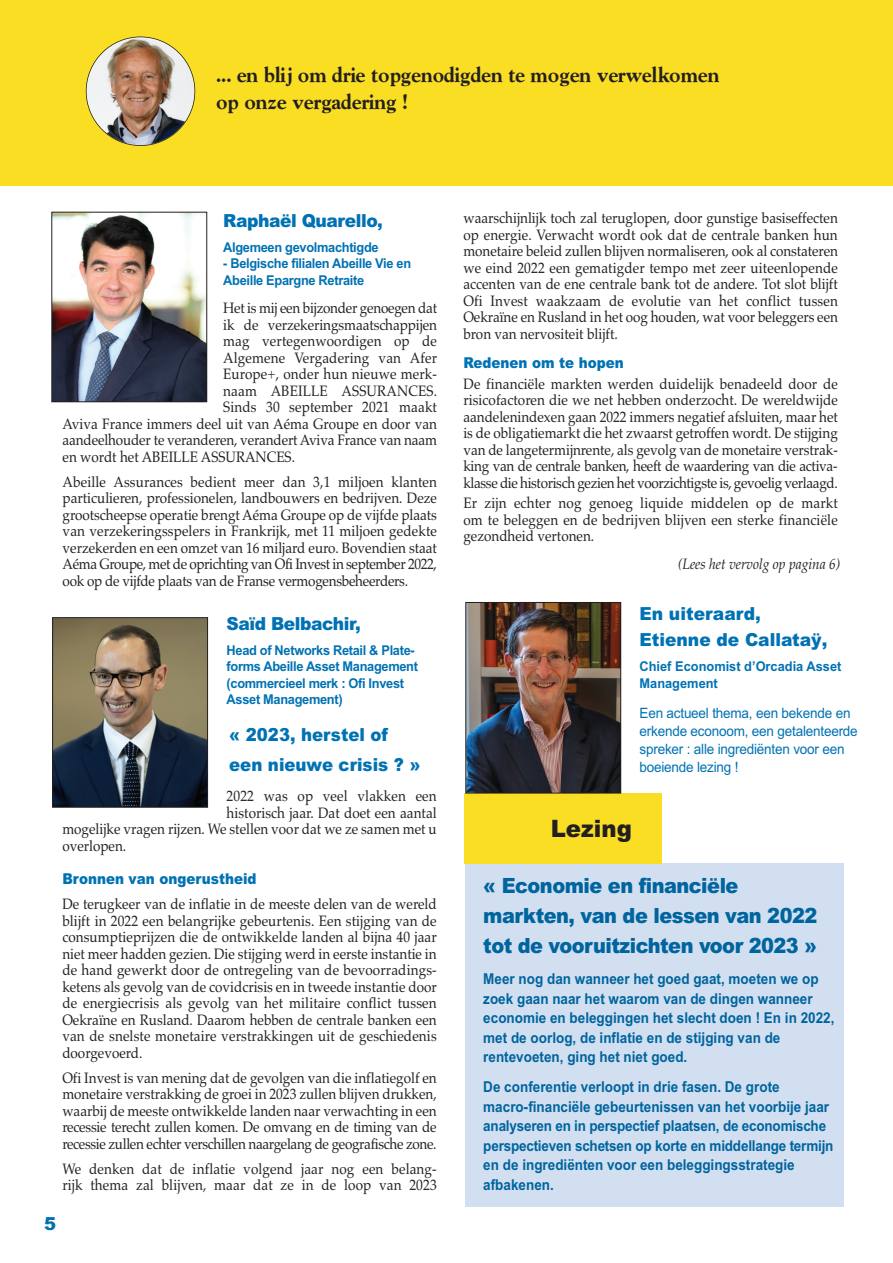
<style>
.page{position:relative;width:893px;height:1263px;background:#fff}
.page>*{position:absolute;margin:0;border:0;box-sizing:border-box;transform-origin:0 0}
.t1{font:900 24px "Arial";color:#231f20;scale:.95 1}
.t2{font:900 21px/30px "Arial";letter-spacing:-.025em;color:#00649e;scale:.92 1}
.t3{font:21px/27px "Goudy Black SSK";color:#231f20;scale:.95 1}
.t4{font:900 18px/30px "Arial";color:#0072b4;scale:.92 1}
.t5{font:900 18px "Arial";letter-spacing:-.025em;color:#0072b4;scale:.95 1}
.t6{font:900 18px/26.5px "Arial";color:#0072b4;scale:.95 1}
.t7{font:900 18px "Arial";color:#0072b4}
.t8{font:15px/16.5px "Palatino";color:#231f20;text-align:justify;scale:.9 1}
.t9{font:700 15px/19.5px "Arial";color:#00649e;scale:.9 1}
.t10{font:900 15px "Arial";color:#0072b4;scale:.9 1}
.t11{font:15px "Palatino";letter-spacing:-.02em;color:#231f20;scale:.9 1}
.t12{font:italic 15px "Palatino";color:#231f20;scale:.9 1}
.t13{font:14.25px/18px "Arial";letter-spacing:-.015em;color:#0072b4;scale:.95 1}
.t14{font:700 13.5px/16.5px "Arial";letter-spacing:-.025em;color:#0072b4;scale:.95 1}
.t15{font:700 13.5px/16.5px "Arial";color:#0072b4;scale:.95 1}
</style>
<div class="page">
<div style="left:0;top:0;width:893px;height:186px;background:#fade24"></div>
<div style="left:465px;top:863px;width:378px;height:344px;background:#d1dff0"></div>
<div style="left:465px;top:793px;width:197px;height:71px;background:#fade24"></div>
<img style="left:87px;top:37px;width:107px;height:108px;border-radius:50%">
<div style="left:86px;top:37px;width:109px;height:109px;border:2px solid #231f20;border-radius:50%"></div>
<img style="left:467px;top:604px;width:152px;height:187px">
<div style="left:465px;top:602px;width:156px;height:191px;border:1px solid #231f20"></div>
<img style="left:54px;top:619px;width:152px;height:187px">
<div style="left:52px;top:617px;width:156px;height:191px;border:1px solid #231f20"></div>
<img style="left:53px;top:214px;width:152px;height:186px">
<div style="left:51px;top:212px;width:156px;height:190px;border:1px solid #231f20"></div>
<h2 class="t3" style="left:216px;top:62px;width:531px">... en blij om drie topgenodigden te mogen verwelkomen op onze vergadering !</h2>
<p class="t5" style="left:223px;top:214px;width:170px">Raphaël Quarello,</p>
<p class="t14" style="left:223px;top:239px;width:165px">Algemeen gevolmachtigde</p>
<p class="t14" style="left:223px;top:255px;width:199px">- Belgische filialen Abeille Vie en<br>Abeille Epargne Retraite</p>
<p class="t11" style="left:223px;top:302px;width:239px">Het is mij een bijzonder genoegen dat</p>
<p class="t8" style="left:223px;top:318px;width:239px">ik de verzekeringsmaatschappijen</p>
<p class="t8" style="left:223px;top:335px;width:239px">mag vertegenwoordigen op de</p>
<p class="t8" style="left:223px;top:351px;width:239px">Algemene Vergadering van Afer</p>
<p class="t8" style="left:223px;top:368px;width:239px">Europe+, onder hun nieuwe merk-</p>
<p class="t8" style="left:223px;top:384px;width:239px">naam ABEILLE ASSURANCES.</p>
<p class="t8" style="left:223px;top:401px;width:239px">Sinds 30 september 2021 maakt</p>
<p class="t8" style="left:63px;top:417px;width:417px">Aviva France immers deel uit van Aéma Groupe en door van</p>
<p class="t8" style="left:63px;top:434px;width:417px">aandeelhouder te veranderen, verandert Aviva France van naam</p>
<p class="t8" style="left:63px;top:450px;width:260px">en wordt het ABEILLE ASSURANCES.</p>
<p class="t8" style="left:63px;top:475px;width:417px">Abeille Assurances bedient meer dan 3,1 miljoen klanten particulieren, professionelen, landbouwers en bedrijven. Deze grootscheepse operatie brengt Aéma Groupe op de vijfde plaats van verzekeringsspelers in Frankrijk, met 11 miljoen gedekte verzekerden en een omzet van 16 miljard euro. Bovendien staat Aéma Groupe, met de oprichting van Ofi Invest in september 2022, ook op de vijfde plaats van de Franse vermogensbeheerders.</p>
<p class="t5" style="left:227px;top:617px;width:143px">Saïd Belbachir,</p>
<p class="t14" style="left:227px;top:642px;width:203px">Head of Networks Retail &amp; Plate&shy;forms Abeille Asset Management (commercieel merk : Ofi Invest<br>Asset Management)</p>
<p class="t4" style="left:229px;top:721px;width:209px">« 2023, herstel of een nieuwe crisis ? »</p>
<p class="t8" style="left:227px;top:790px;width:235px">2022 was op veel vlakken een</p>
<p class="t8" style="left:227px;top:806px;width:235px">historisch jaar. Dat doet een aantal</p>
<p class="t8" style="left:62px;top:823px;width:417px">mogelijke vragen rijzen. We stellen voor dat we ze samen met u</p>
<p class="t8" style="left:62px;top:839px;width:73px">overlopen.</p>
<p class="t10" style="left:62px;top:874px;width:217px">Bronnen van ongerustheid</p>
<p class="t8" style="left:62px;top:898px;width:418px">De terugkeer van de inflatie in de meeste delen van de wereld blijft in 2022 een belangrijke gebeurtenis. Een stijging van de consumptieprijzen die de ontwikkelde landen al bijna 40 jaar niet meer hadden gezien. Die stijging werd in eerste instantie in de hand gewerkt door de ontregeling van de bevoorradings&shy;ketens als gevolg van de covidcrisis en in tweede instantie door de energiecrisis als gevolg van het militaire conflict tussen Oekraïne en Rusland. Daarom hebben de centrale banken een van de snelste monetaire verstrakkingen uit de geschiedenis doorgevoerd.</p>
<p class="t8" style="left:62px;top:1071px;width:418px">Ofi Invest is van mening dat de gevolgen van die inflatiegolf en monetaire verstrakking de groei in 2023 zullen blijven drukken, waarbij de meeste ontwikkelde landen naar verwachting in een recessie terecht zullen komen. De omvang en de timing van de recessie zullen echter verschillen naargelang de geografische zone.</p>
<p class="t8" style="left:62px;top:1162px;width:417px">We denken dat de inflatie volgend jaar nog een belang&shy;rijk thema zal blijven, maar dat ze in de loop van 2023</p>
<p class="t7" style="left:44px;top:1217px;width:14px">5</p>
<p class="t8" style="left:463px;top:211px;width:418px">waarschijnlijk toch zal teruglopen, door gunstige basiseffecten op energie. Verwacht wordt ook dat de centrale banken hun monetaire beleid zullen blijven normaliseren, ook al constateren we eind 2022 een gematigder tempo met zeer uiteenlopende accenten van de ene centrale bank tot de andere. Tot slot blijft Ofi Invest waakzaam de evolutie van het conflict tussen Oekraïne en Rusland in het oog houden, wat voor beleggers een bron van nervositeit blijft.</p>
<p class="t10" style="left:463px;top:357px;width:180px">Redenen om te hopen</p>
<p class="t8" style="left:463px;top:377px;width:417px">De financiële markten werden duidelijk benadeeld door de risicofactoren die we net hebben onderzocht. De wereldwijde aandelenindexen gaan 2022 immers negatief afsluiten, maar het is de obligatiemarkt die het zwaarst getroffen wordt. De stijging van de langetermijnrente, als gevolg van de monetaire verstrak&shy;king van de centrale banken, heeft de waardering van die activa&shy;klasse die historisch gezien het voorzichtigste is, gevoelig verlaagd.</p>
<p class="t8" style="left:463px;top:497px;width:417px">Er zijn echter nog genoeg liquide middelen op de markt om te beleggen en de bedrijven blijven een sterke financiële gezondheid vertonen.</p>
<p class="t12" style="left:678px;top:558px;width:182px">(Lees het vervolg op pagina 6)</p>
<p class="t6" style="left:639px;top:602px;width:199px">En uiteraard,<br>Etienne de Callataÿ,</p>
<p class="t15" style="left:639px;top:658px;width:214px">Chief Economist d’Orcadia Asset<br>Management</p>
<p class="t13" style="left:639px;top:706px;width:231px">Een actueel thema, een bekende en erkende econoom, een getalenteerde spreker : alle ingrediënten voor een boeiende lezing !</p>
<h1 class="t1" style="left:551px;top:820px;width:87px">Lezing</h1>
<h2 class="t2" style="left:483px;top:872px;width:365px">« Economie en financiële markten, van de lessen van 2022 tot de vooruitzichten voor 2023 »</h2>
<p class="t9" style="left:483px;top:969px;width:392px">Meer nog dan wanneer het goed gaat, moeten we op zoek gaan naar het waarom van de dingen wanneer economie en beleggingen het slecht doen ! En in 2022, met de oorlog, de inflatie en de stijging van de rentevoeten, ging het niet goed.</p>
<p class="t9" style="left:483px;top:1077px;width:391px">De conferentie verloopt in drie fasen. De grote macro-financiële gebeurtenissen van het voorbije jaar analyseren en in perspectief plaatsen, de economische perspectieven schetsen op korte en middellange termijn en de ingrediënten voor een beleggingsstrategie afbakenen.</p>
</div>
